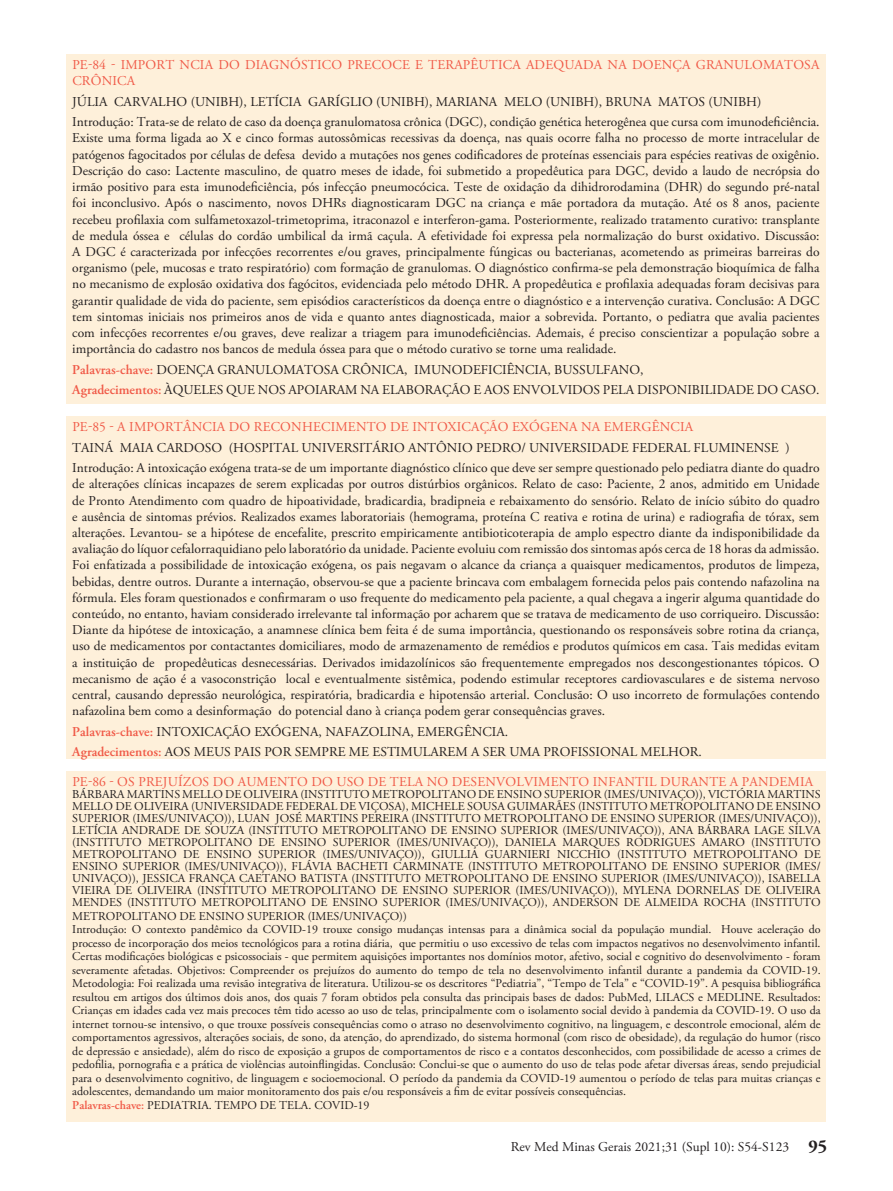
<style>
.page{position:relative;width:893px;height:1191px;background:#fff}
.page>*{position:absolute;margin:0;border:0;box-sizing:border-box;transform-origin:0 0}
.autores_e_texto{font:13.5px/16.2px "Adobe Garamond Pro";color:#231f20;text-align:justify}
.titulo_de_resumo{font:13.5px/16.2px "Adobe Garamond Pro";letter-spacing:.015em;color:#f05947}
.autores_e_texto-2{font:12px/13.5px "Adobe Garamond Pro";color:#231f20;text-align:justify}
.s1{font-weight:600;color:#f05947}
.s2{font-weight:700;font-size:18px}
</style>
<div class="page">
<div style="left:67px;top:771px;width:759px;height:350px;background:#fef0da"></div>
<div style="left:67px;top:417px;width:759px;height:342px;background:#fef0da"></div>
<div style="left:67px;top:54px;width:759px;height:350px;background:#fef0da"></div>
<p class="titulo_de_resumo" style="left:72px;top:57px;width:749px">PE-84 - IMPORT NCIA DO DIAGNÓSTICO PRECOCE E TERAPÊUTICA ADEQUADA NA DOENÇA GRANULOMATOSA<br>CRÔNICA</p>
<p class="autores_e_texto" style="left:72px;top:94px;width:691px">JÚLIA CARVALHO (UNIBH), LETÍCIA GARÍGLIO (UNIBH), MARIANA MELO (UNIBH), BRUNA MATOS (UNIBH)</p>
<p class="autores_e_texto" style="left:72px;top:114px;width:749px">Introdução: Trata-se de relato de caso da doença granulomatosa crônica (DGC), condição genética heterogênea que cursa com imunodeficiência.<br>Existe uma forma ligada ao X e cinco formas autossômicas recessivas da doença, nas quais ocorre falha no processo de morte intracelular de patógenos fagocitados por células de defesa devido a mutações nos genes codificadores de proteínas essenciais para espécies reativas de oxigênio.<br>Descrição do caso: Lactente masculino, de quatro meses de idade, foi submetido a propedêutica para DGC, devido a laudo de necrópsia do irmão positivo para esta imunodeficiência, pós infecção pneumocócica. Teste de oxidação da dihidrorodamina (DHR) do segundo pré-natal foi inconclusivo. Após o nascimento, novos DHRs diagnosticaram DGC na criança e mãe portadora da mutação. Até os 8 anos, paciente recebeu profilaxia com sulfametoxazol-trimetoprima, itraconazol e interferon-gama. Posteriormente, realizado tratamento curativo: transplante de medula óssea e células do cordão umbilical da irmã caçula. A efetividade foi expressa pela normalização do burst oxidativo. Discussão:<br>A DGC é caracterizada por infecções recorrentes e/ou graves, principalmente fúngicas ou bacterianas, acometendo as primeiras barreiras do organismo (pele, mucosas e trato respiratório) com formação de granulomas. O diagnóstico confirma-se pela demonstração bioquímica de falha no mecanismo de explosão oxidativa dos fagócitos, evidenciada pelo método DHR. A propedêutica e profilaxia adequadas foram decisivas para garantir qualidade de vida do paciente, sem episódios característicos da doença entre o diagnóstico e a intervenção curativa. Conclusão: A DGC tem sintomas iniciais nos primeiros anos de vida e quanto antes diagnosticada, maior a sobrevida. Portanto, o pediatra que avalia pacientes com infecções recorrentes e/ou graves, deve realizar a triagem para imunodeficiências. Ademais, é preciso conscientizar a população sobre a importância do cadastro nos bancos de medula óssea para que o método curativo se torne uma realidade.</p>
<p class="autores_e_texto" style="left:72px;top:362px;width:573px"><span class="s1">Palavras-chave:</span> DOENÇA GRANULOMATOSA CRÔNICA, IMUNODEFICIÊNCIA, BUSSULFANO,</p>
<p class="autores_e_texto" style="left:72px;top:382px;width:749px"><span class="s1">Agradecimentos:</span> ÀQUELES QUE NOS APOIARAM NA ELABORAÇÃO E AOS ENVOLVIDOS PELA DISPONIBILIDADE DO CASO.</p>
<p class="titulo_de_resumo" style="left:72px;top:419px;width:622px">PE-85 - A IMPORTÂNCIA DO RECONHECIMENTO DE INTOXICAÇÃO EXÓGENA NA EMERGÊNCIA</p>
<p class="autores_e_texto" style="left:72px;top:440px;width:719px">TAINÁ MAIA CARDOSO (HOSPITAL UNIVERSITÁRIO ANTÔNIO PEDRO/ UNIVERSIDADE FEDERAL FLUMINENSE )</p>
<p class="autores_e_texto" style="left:72px;top:460px;width:749px">Introdução: A intoxicação exógena trata-se de um importante diagnóstico clínico que deve ser sempre questionado pelo pediatra diante do quadro de alterações clínicas incapazes de serem explicadas por outros distúrbios orgânicos. Relato de caso: Paciente, 2 anos, admitido em Unidade de Pronto Atendimento com quadro de hipoatividade, bradicardia, bradipneia e rebaixamento do sensório. Relato de início súbito do quadro e ausência de sintomas prévios. Realizados exames laboratoriais (hemograma, proteína C reativa e rotina de urina) e radiografia de tórax, sem alterações. Levantou- se a hipótese de encefalite, prescrito empiricamente antibioticoterapia de amplo espectro diante da indisponibilidade da avaliação do líquor cefalorraquidiano pelo laboratório da unidade. Paciente evoluiu com remissão dos sintomas após cerca de 18 horas da admissão.<br>Foi enfatizada a possibilidade de intoxicação exógena, os pais negavam o alcance da criança a quaisquer medicamentos, produtos de limpeza, bebidas, dentre outros. Durante a internação, observou-se que a paciente brincava com embalagem fornecida pelos pais contendo nafazolina na fórmula. Eles foram questionados e confirmaram o uso frequente do medicamento pela paciente, a qual chegava a ingerir alguma quantidade do conteúdo, no entanto, haviam considerado irrelevante tal informação por acharem que se tratava de medicamento de uso corriqueiro. Discussão:<br>Diante da hipótese de intoxicação, a anamnese clínica bem feita é de suma importância, questionando os responsáveis sobre rotina da criança, uso de medicamentos por contactantes domiciliares, modo de armazenamento de remédios e produtos químicos em casa. Tais medidas evitam a instituição de propedêuticas desnecessárias. Derivados imidazolínicos são frequentemente empregados nos descongestionantes tópicos. O mecanismo de ação é a vasoconstrição local e eventualmente sistêmica, podendo estimular receptores cardiovasculares e de sistema nervoso central, causando depressão neurológica, respiratória, bradicardia e hipotensão arterial. Conclusão: O uso incorreto de formulações contendo nafazolina bem como a desinformação do potencial dano à criança podem gerar consequências graves.</p>
<p class="autores_e_texto" style="left:72px;top:724px;width:437px"><span class="s1">Palavras-chave:</span> INTOXICAÇÃO EXÓGENA, NAFAZOLINA, EMERGÊNCIA.</p>
<p class="autores_e_texto" style="left:72px;top:744px;width:631px"><span class="s1">Agradecimentos:</span> AOS MEUS PAIS POR SEMPRE ME ESTIMULAREM A SER UMA PROFISSIONAL MELHOR.</p>
<p class="titulo_de_resumo" style="left:72px;top:774px;width:742px">PE-86 - OS PREJUÍZOS DO AUMENTO DO USO DE TELA NO DESENVOLVIMENTO INFANTIL DURANTE A PANDEMIA</p>
<p class="autores_e_texto-2" style="left:72px;top:788px;width:750px;line-height:12px">BÁRBARA MARTINS MELLO DE OLIVEIRA (INSTITUTO METROPOLITANO DE ENSINO SUPERIOR (IMES/UNIVAÇO)), VICTÓRIA MARTINS MELLO DE OLIVEIRA (UNIVERSIDADE FEDERAL DE VIÇOSA), MICHELE SOUSA GUIMARÃES (INSTITUTO METROPOLITANO DE ENSINO SUPERIOR (IMES/UNIVAÇO)), LUAN JOSÉ MARTINS PEREIRA (INSTITUTO METROPOLITANO DE ENSINO SUPERIOR (IMES/UNIVAÇO)), LETÍCIA ANDRADE DE SOUZA (INSTITUTO METROPOLITANO DE ENSINO SUPERIOR (IMES/UNIVAÇO)), ANA BÁRBARA LAGE SILVA (INSTITUTO METROPOLITANO DE ENSINO SUPERIOR (IMES/UNIVAÇO)), DANIELA MARQUES RODRIGUES AMARO (INSTITUTO METROPOLITANO DE ENSINO SUPERIOR (IMES/UNIVAÇO)), GIULLIA GUARNIERI NICCHIO (INSTITUTO METROPOLITANO DE ENSINO SUPERIOR (IMES/UNIVAÇO)), FLÁVIA BACHETI CARMINATE (INSTITUTO METROPOLITANO DE ENSINO SUPERIOR (IMES/ UNIVAÇO)), JESSICA FRANÇA CAETANO BATISTA (INSTITUTO METROPOLITANO DE ENSINO SUPERIOR (IMES/UNIVAÇO)), ISABELLA VIEIRA DE OLIVEIRA (INSTITUTO METROPOLITANO DE ENSINO SUPERIOR (IMES/UNIVAÇO)), MYLENA DORNELAS DE OLIVEIRA MENDES (INSTITUTO METROPOLITANO DE ENSINO SUPERIOR (IMES/UNIVAÇO)), ANDERSON DE ALMEIDA ROCHA (INSTITUTO</p>
<p class="autores_e_texto-2" style="left:72px;top:909px;width:336px">METROPOLITANO DE ENSINO SUPERIOR (IMES/UNIVAÇO))</p>
<p class="autores_e_texto-2" style="left:72px;top:923px;width:750px">Introdução: O contexto pandêmico da COVID-19 trouxe consigo mudanças intensas para a dinâmica social da população mundial. Houve aceleração do processo de incorporação dos meios tecnológicos para a rotina diária, que permitiu o uso excessivo de telas com impactos negativos no desenvolvimento infantil.<br>Certas modificações biológicas e psicossociais - que permitem aquisições importantes nos domínios motor, afetivo, social e cognitivo do desenvolvimento - foram severamente afetadas. Objetivos: Compreender os prejuízos do aumento do tempo de tela no desenvolvimento infantil durante a pandemia da COVID-19.<br>Metodologia: Foi realizada uma revisão integrativa de literatura. Utilizou-se os descritores “Pediatria”, “Tempo de Tela” e “COVID-19”. A pesquisa bibliográfica resultou em artigos dos últimos dois anos, dos quais 7 foram obtidos pela consulta das principais bases de dados: PubMed, LILACS e MEDLINE. Resultados:<br>Crianças em idades cada vez mais precoces têm tido acesso ao uso de telas, principalmente com o isolamento social devido à pandemia da COVID-19. O uso da internet tornou-se intensivo, o que trouxe possíveis consequências como o atraso no desenvolvimento cognitivo, na linguagem, e descontrole emocional, além de comportamentos agressivos, alterações sociais, de sono, da atenção, do aprendizado, do sistema hormonal (com risco de obesidade), da regulação do humor (risco de depressão e ansiedade), além do risco de exposição a grupos de comportamentos de risco e a contatos desconhecidos, com possibilidade de acesso a crimes de pedofilia, pornografia e a prática de violências autoinflingidas. Conclusão: Conclui-se que o aumento do uso de telas pode afetar diversas áreas, sendo prejudicial para o desenvolvimento cognitivo, de linguagem e socioemocional. O período da pandemia da COVID-19 aumentou o período de telas para muitas crianças e adolescentes, demandando um maior monitoramento dos pais e/ou responsáveis a fim de evitar possíveis consequências.</p>
<p class="autores_e_texto-2" style="left:72px;top:1098px;width:299px"><span class="s1">Palavras-chave:</span> PEDIATRIA. TEMPO DE TELA. COVID-19</p>
<p class="autores_e_texto" style="left:511px;top:1138px;width:318px">Rev Med Minas Gerais 2021;31 (Supl 10): S54-S123 <span class="s2">95</span></p>
</div>
